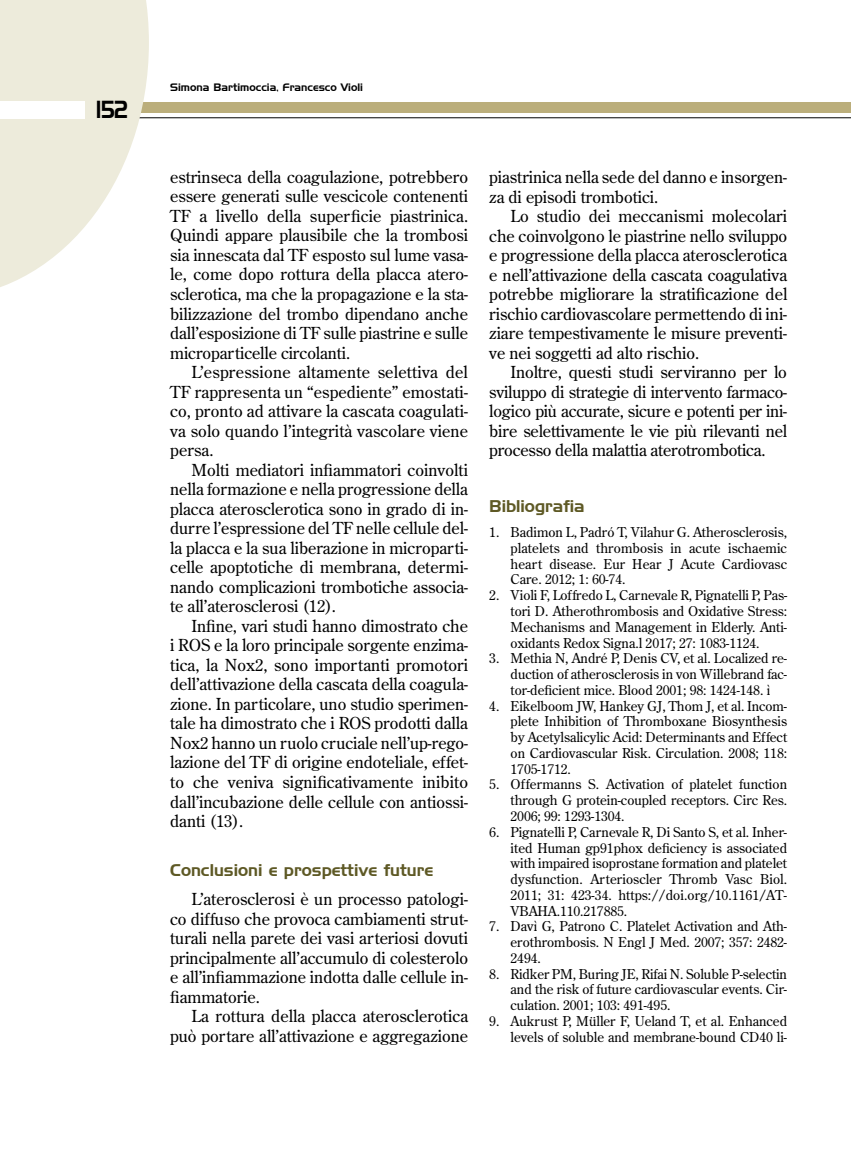
<style>
.page{position:relative;width:851px;height:1149px;background:#fff}
.page>*{position:absolute;margin:0;border:0;box-sizing:border-box;transform-origin:0 0}
.t1{font:24px "Handel Gothic BT";color:#000;scale:.8 1}
.t2{font:16.5px/19.5px "Century Old Style Std";color:#000;text-align:justify}
.t3{font:16.5px "Handel Gothic BT";color:#5e5925}
.t4{font:13.5px/15.8px "Century Old Style Std";color:#000;text-align:justify}
.t5{font:10.5px "Handel Gothic BT";color:#000}
</style>
<div class="page">
<hr style="left:0;top:117px;width:850px;height:1px;background:#000">
<div style="left:0;top:102px;width:850px;height:11px;background:#bbae7b"></div>
<svg style="left:0;top:0;width:149px;height:287px;fill:#edebdb"></svg>
<div style="left:0;top:101px;width:85px;height:17px;background:#fff"></div>
<h1 class="t1" style="left:96px;top:95px;width:41px">152</h1>
<p class="t5" style="left:170px;top:81px;width:194px">Simona Bartimoccia, Francesco Violi</p>
<p class="t2" style="left:170px;top:167px;width:299px">estrinseca della coagulazione, potrebbero essere generati sulle vescicole contenenti TF a livello della superficie piastrinica.<br>Quindi appare plausibile che la trombosi sia innescata dal TF esposto sul lume vasa&shy;le, come dopo rottura della placca atero&shy;sclerotica, ma che la propagazione e la sta&shy;bilizzazione del trombo dipendano anche dall’esposizione di TF sulle piastrine e sulle microparticelle circolanti.</p>
<p class="t2" style="left:170px;top:362px;width:299px;text-indent:21px">L’espressione altamente selettiva del TF rappresenta un “espediente” emostati&shy;co, pronto ad attivare la cascata coagulati&shy;va solo quando l’integrità vascolare viene persa.</p>
<p class="t2" style="left:170px;top:459px;width:299px;text-indent:21px">Molti mediatori infiammatori coinvolti nella formazione e nella progressione della placca aterosclerotica sono in grado di in&shy;durre l’espressione del TF nelle cellule del&shy;la placca e la sua liberazione in microparti&shy;celle apoptotiche di membrana, determi&shy;nando complicazioni trombotiche associa&shy;te all’aterosclerosi (12).</p>
<p class="t2" style="left:170px;top:615px;width:299px;text-indent:21px">Infine, vari studi hanno dimostrato che i ROS e la loro principale sorgente enzima&shy;tica, la Nox2, sono importanti promotori dell’attivazione della cascata della coagula&shy;zione. In particolare, uno studio sperimen&shy;tale ha dimostrato che i ROS prodotti dalla Nox2 hanno un ruolo cruciale nell’up-rego&shy;lazione del TF di origine endoteliale, effet&shy;to che veniva significativamente inibito dall’incubazione delle cellule con antiossi&shy;danti (13).</p>
<p class="t3" style="left:170px;top:859px;width:264px">Conclusioni e prospettive future</p>
<p class="t2" style="left:170px;top:888px;width:299px;text-indent:21px">L’aterosclerosi è un processo patologi&shy;co diffuso che provoca cambiamenti strut&shy;turali nella parete dei vasi arteriosi dovuti principalmente all’accumulo di colesterolo e all’infiammazione indotta dalle cellule in&shy;fiammatorie.</p>
<p class="t2" style="left:170px;top:1005px;width:299px;text-align:right">La rottura della placca aterosclerotica può portare all’attivazione e aggregazione</p>
<p class="t2" style="left:489px;top:167px;width:299px">piastrinica nella sede del danno e insorgen&shy;za di episodi trombotici.</p>
<p class="t2" style="left:489px;top:206px;width:299px;text-indent:21px">Lo studio dei meccanismi molecolari che coinvolgono le piastrine nello sviluppo e progressione della placca aterosclerotica e nell’attivazione della cascata coagulativa potrebbe migliorare la stratificazione del rischio cardiovascolare permettendo di ini&shy;ziare tempestivamente le misure preventi&shy;ve nei soggetti ad alto rischio.</p>
<p class="t2" style="left:489px;top:362px;width:299px;text-indent:21px">Inoltre, questi studi serviranno per lo sviluppo di strategie di intervento farmaco&shy;logico più accurate, sicure e potenti per ini&shy;bire selettivamente le vie più rilevanti nel processo della malattia aterotrombotica.</p>
<p class="t3" style="left:489px;top:496px;width:97px">Bibliografia</p>
<p class="t4" style="left:510px;top:524px;width:278px;text-indent:-21px">1. Badimon L, Padró T, Vilahur G. Atherosclerosis, platelets and thrombosis in acute ischaemic heart disease. Eur Hear J Acute Cardiovasc Care. 2012; 1: 60-74.</p>
<p class="t4" style="left:510px;top:587px;width:278px;text-indent:-21px">2. Violi F, Loffredo L, Carnevale R, Pignatelli P, Pas&shy;tori D. Atherothrombosis and Oxidative Stress:<br>Mechanisms and Management in Elderly. Anti&shy;oxidants Redox Signa.l 2017; 27: 1083-1124.</p>
<p class="t4" style="left:510px;top:650px;width:278px;text-indent:-21px">3. Methia N, André P, Denis CV, et al. Localized re&shy;duction of atherosclerosis in von Willebrand fac&shy;tor-deficient mice. Blood 2001; 98: 1424-148. ì</p>
<p class="t4" style="left:510px;top:697px;width:278px;text-indent:-21px">4. Eikelboom JW, Hankey GJ, Thom J, et al. Incom&shy;plete Inhibition of Thromboxane Biosynthesis by Acetylsalicylic Acid: Determinants and Effect on Cardiovascular Risk. Circulation. 2008; 118:<br>1705-1712.</p>
<p class="t4" style="left:510px;top:776px;width:278px;text-indent:-21px">5. Offermanns S. Activation of platelet function through G protein-coupled receptors. Circ Res.<br>2006; 99: 1293-1304.</p>
<p class="t4" style="left:510px;top:823px;width:278px;text-indent:-21px">6. Pignatelli P, Carnevale R, Di Santo S, et al. Inher&shy;ited Human gp91phox deficiency is associated with impaired isoprostane formation and platelet dysfunction. Arterioscler Thromb Vasc Biol.<br>2011; 31: 423-34. https://doi.org/10.1161/AT-VBAHA.110.217885.</p>
<p class="t4" style="left:510px;top:918px;width:278px;text-indent:-21px">7. Davì G, Patrono C. Platelet Activation and Ath&shy;erothrombosis. N Engl J Med. 2007; 357: 2482- 2494.</p>
<p class="t4" style="left:510px;top:965px;width:278px;text-indent:-21px">8. Ridker PM, Buring JE, Rifai N. Soluble P-selectin and the risk of future cardiovascular events. Cir&shy;culation. 2001; 103: 491-495.</p>
<p class="t4" style="left:489px;top:1012px;width:299px;text-align:right">9. Aukrust P, Müller F, Ueland T, et al. Enhanced levels of soluble and membrane-bound CD40 li-</p>
</div>
